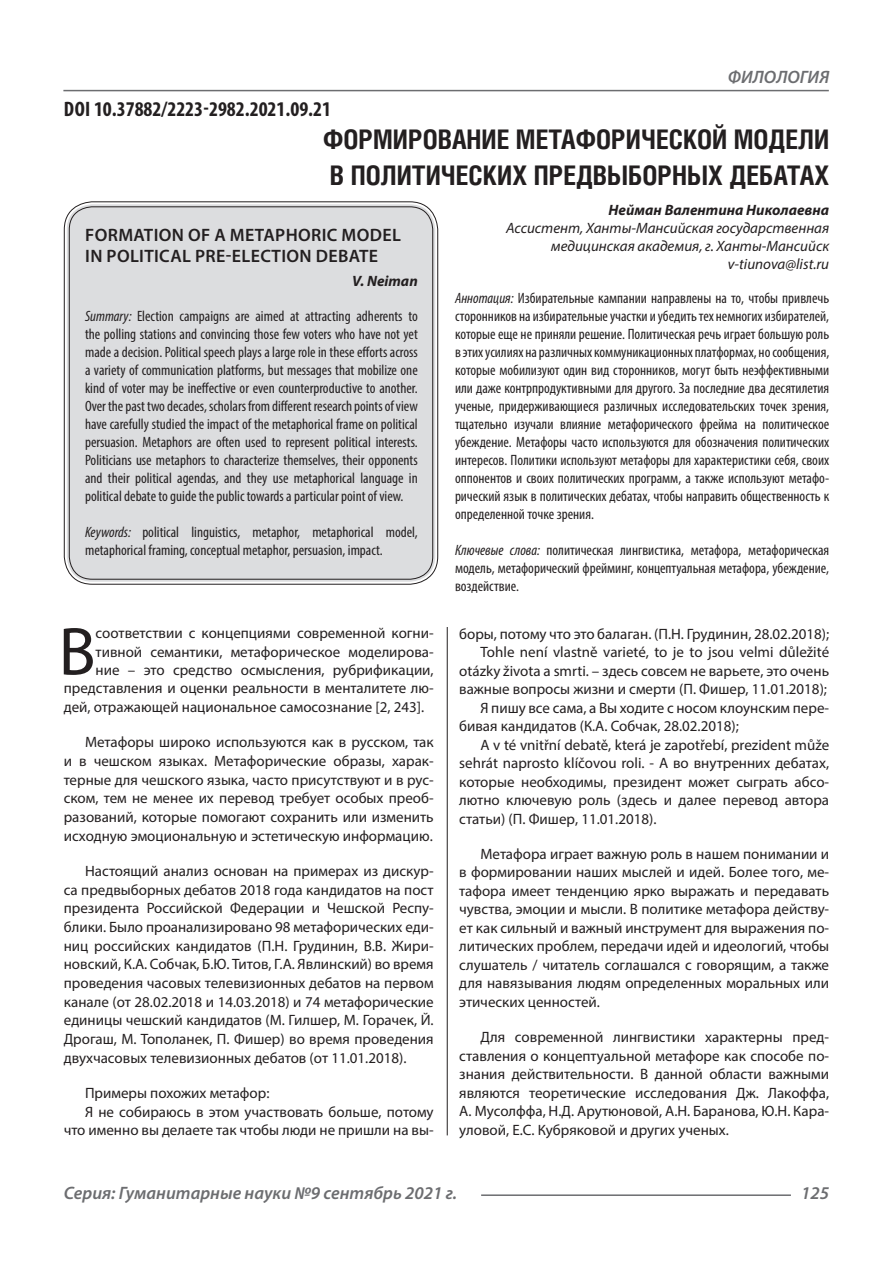
<style>
.page{position:relative;width:893px;height:1263px;background:#fff}
.page>*{position:absolute;margin:0;border:0;box-sizing:border-box;transform-origin:0 0}
.Статья_текст_первый{font:68.4px "Myriad Pro";color:#231f20}
.Статья_название{font:700 27px "Helios Cond C";color:#231f20}
.ДОИ{font:700 condensed 21px "Myriad Pro";color:#231f20}
.Статья_название_англ{font:600 18px/21.6px "Myriad Pro";letter-spacing:.02em;color:#231f20}
.t1{font:italic 600 18px "Myriad Pro";color:#6c6d70}
.Статья_текст{font:15px/18.5px "Myriad Pro";color:#231f20;text-align:justify}
.Статья_аннотация_тек{font:condensed 15px/18px "Myriad Pro";color:#231f20;text-align:justify}
.Статья_аннотация_анг{font:condensed 15px/18px "Myriad Pro";color:#231f20;text-align:justify}
.Статья_текст_первый-2{font:15px "Myriad Pro";color:#231f20}
.Статья_автор_инфо{font:italic 15px/18px "Myriad Pro";color:#231f20;text-align:right}
.Статья_автор_фио_рус{font:italic 700 15px "Myriad Pro";color:#231f20}
.Статья_автор_англ{font:italic 700 15px "Myriad Pro";color:#231f20}
.s1{font-style:italic}
</style>
<div class="page">
<hr style="left:447px;top:128px;width:1px;height:1007px;background:#231f20">
<hr style="left:63px;top:90px;width:766px;height:1px;background:#6c6d70">
<hr style="left:481px;top:1194px;width:310px;height:2px;background:#6c6d70">
<div style="left:441px;top:128px;width:10px;height:499px;background:#fff"></div>
<div style="left:67px;top:204px;width:368px;height:378px;background:#dcdddf;border-radius:26px"></div>
<p class="ДОИ" style="left:64px;top:96px;width:269px">DOI 10.37882/2223-2982.2021.09.21</p>
<p class="t1" style="left:728px;top:66px;width:103px">ФИЛОЛОГИЯ</p>
<p class="Статья_название" style="left:323px;top:124px;width:508px">ФОРМИРОВАНИЕ МЕТАФОРИЧЕСКОЙ МОДЕЛИ</p>
<p class="Статья_название" style="left:330px;top:160px;width:501px">В ПОЛИТИЧЕСКИХ ПРЕДВЫБОРНЫХ ДЕБАТАХ</p>
<p class="Статья_автор_фио_рус" style="left:609px;top:200px;width:222px">Нейман Валентина Николаевна</p>
<p class="Статья_автор_инфо" style="left:506px;top:218px;width:325px">Ассистент, Ханты-Мансийская государственная медицинская академия, г. Ханты-Мансийск</p>
<p class="Статья_автор_инфо" style="left:728px;top:254px;width:103px">v-tiunova@list.ru</p>
<p class="Статья_аннотация_тек" style="left:455px;top:288px;width:376px"><span class="s1">Аннотация:</span> Избирательные кампании направлены на то, чтобы привлечь сторонников на избирательные участки и убедить тех немногих избирателей, которые еще не приняли решение. Политическая речь играет большую роль в этих усилиях на различных коммуникационных платформах, но сообщения, которые мобилизуют один вид сторонников, могут быть неэффективными или даже контрпродуктивными для другого. За последние два десятилетия ученые, придерживающиеся различных исследовательских точек зрения, тщательно изучали влияние метафорического фрейма на политическое убеждение. Метафоры часто используются для обозначения политических интересов. Политики используют метафоры для характеристики себя, своих оппонентов и своих политических программ, а также используют метафо&shy;рический язык в политических дебатах, чтобы направить общественность к определенной точке зрения.</p>
<p class="Статья_аннотация_тек" style="left:455px;top:540px;width:376px"><span class="s1">Ключевые слова:</span> политическая лингвистика, метафора, метафорическая модель, метафорический фрейминг, концептуальная метафора, убеждение, воздействие.</p>
<p class="Статья_название_англ" style="left:85px;top:223px;width:317px">FORMATION OF A METAPHORIC MODEL<br>IN POLITICAL PRE-ELECTION DEBATE</p>
<p class="Статья_автор_англ" style="left:352px;top:272px;width:67px">V. Neiman</p>
<p class="Статья_аннотация_анг" style="left:85px;top:306px;width:334px"><span class="s1">Summary:</span> Election campaigns are aimed at attracting adherents to the polling stations and convincing those few voters who have not yet made a decision. Political speech plays a large role in these efforts across a variety of communication platforms, but messages that mobilize one kind of voter may be ineffective or even counterproductive to another.<br>Over the past two decades, scholars from different research points of view have carefully studied the impact of the metaphorical frame on political persuasion. Metaphors are often used to represent political interests.<br>Politicians use metaphors to characterize themselves, their opponents and their political agendas, and they use metaphorical language in political debate to guide the public towards a particular point of view.</p>
<p class="Статья_аннотация_анг" style="left:85px;top:522px;width:334px"><span class="s1">Keywords:</span> political linguistics, metaphor, metaphorical model, metaphorical framing, conceptual metaphor, persuasion, impact.</p>
<p class="Статья_текст_первый" style="left:59px;top:609px;width:39px">В</p>
<p class="Статья_текст_первый-2" style="left:96px;top:624px;width:340px">соответствии с концепциями современной когни-</p>
<p class="Статья_текст_первый-2" style="left:96px;top:642px;width:340px">тивной семантики, метафорическое моделирова-</p>
<p class="Статья_текст_первый-2" style="left:96px;top:660px;width:340px">ние – это средство осмысления, рубрификации,</p>
<p class="Статья_текст_первый-2" style="left:64px;top:679px;width:371px">представления и оценки реальности в менталитете лю-</p>
<p class="Статья_текст_первый-2" style="left:64px;top:697px;width:362px">дей, отражающей национальное самосознание [2, 243].</p>
<p class="Статья_текст" style="left:64px;top:733px;width:371px;text-indent:21px">Метафоры широко используются как в русском, так и в чешском языках. Метафорические образы, харак&shy;терные для чешского языка, часто присутствуют и в рус&shy;ском, тем не менее их перевод требует особых преоб&shy;разований, которые помогают сохранить или изменить исходную эмоциональную и эстетическую информацию.</p>
<p class="Статья_текст" style="left:64px;top:862px;width:371px;text-indent:21px">Настоящий анализ основан на примерах из дискур&shy;са предвыборных дебатов 2018 года кандидатов на пост президента Российской Федерации и Чешской Респу&shy;блики. Было проанализировано 98 метафорических еди&shy;ниц российских кандидатов (П.Н. Грудинин, В.В. Жири&shy;новский, К.А. Собчак, Б.Ю. Титов, Г.А. Явлинский) во время проведения часовых телевизионных дебатов на первом канале (от 28.02.2018 и 14.03.2018) и 74 метафорические единицы чешский кандидатов (М. Гилшер, М. Горачек, Й.<br>Дрогаш, М. Тополанек, П. Фишер) во время проведения двухчасовых телевизионных дебатов (от 11.01.2018).</p>
<p class="Статья_текст" style="left:85px;top:1084px;width:186px">Примеры похожих метафор:</p>
<p class="Статья_текст" style="left:64px;top:1102px;width:371px;text-align:right">Я не собираюсь в этом участвовать больше, потому что именно вы делаете так чтобы люди не пришли на вы-</p>
<p class="Статья_текст" style="left:459px;top:624px;width:371px">боры, потому что это балаган. (П.Н. Грудинин, 28.02.2018);</p>
<p class="Статья_текст" style="left:459px;top:642px;width:371px;text-indent:21px">Tohle není vlastně varieté, to je to jsou velmi důležité otázky života a smrti. – здесь совсем не варьете, это очень важные вопросы жизни и смерти (П. Фишер, 11.01.2018);</p>
<p class="Статья_текст" style="left:459px;top:698px;width:371px;text-indent:21px">Я пишу все сама, а Вы ходите с носом клоунским пере&shy;бивая кандидатов (К.А. Собчак, 28.02.2018);</p>
<p class="Статья_текст" style="left:459px;top:735px;width:371px;text-indent:21px">A v té vnitřní debatě, která je zapotřebí, prezident může sehrát naprosto klíčovou roli. - А во внутренних дебатах, которые необходимы, президент может сыграть абсо&shy;лютно ключевую роль (здесь и далее перевод автора статьи) (П. Фишер, 11.01.2018).</p>
<p class="Статья_текст" style="left:459px;top:844px;width:371px;text-indent:21px">Метафора играет важную роль в нашем понимании и в формировании наших мыслей и идей. Более того, ме&shy;тафора имеет тенденцию ярко выражать и передавать чувства, эмоции и мысли. В политике метафора действу&shy;ет как сильный и важный инструмент для выражения по&shy;литических проблем, передачи идей и идеологий, чтобы слушатель / читатель соглашался с говорящим, а также для навязывания людям определенных моральных или этических ценностей.</p>
<p class="Статья_текст" style="left:459px;top:1028px;width:371px;text-indent:21px">Для современной лингвистики характерны пред&shy;ставления о концептуальной метафоре как способе по&shy;знания действительности. В данной области важными являются теоретические исследования Дж. Лакоффа, А. Мусолффа, Н.Д. Арутюновой, А.Н. Баранова, Ю.Н. Кара&shy;уловой, Е.С. Кубряковой и других ученых.</p>
<p class="t1" style="left:64px;top:1182px;width:395px">Серия: Гуманитарные науки №9 сентябрь 2021 г.</p>
<p class="t1" style="left:801px;top:1182px;width:30px">125</p>
</div>
